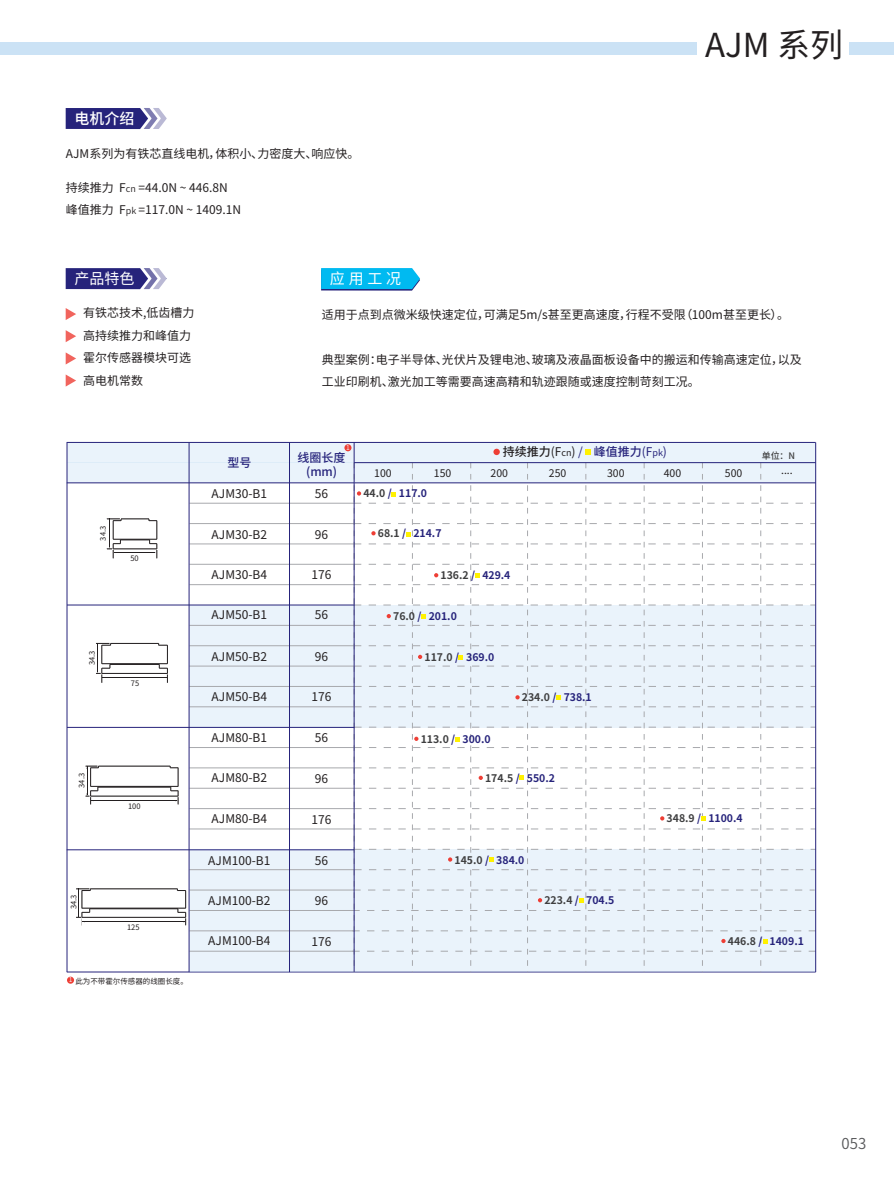
<style>
.page{position:relative;width:894px;height:1187px;background:#fff}
.page>*{position:absolute;margin:0;border:0;box-sizing:border-box;transform-origin:0 0}
.t1{font:33px "Source Han Sans CN";color:#231f20}
.t2{font:15px "Source Han Sans CN";letter-spacing:.125em;color:#fff}
.t3{font:500 15px "Source Han Sans CN";color:#fff}
.t4{font:15px "Source Han Sans CN";color:#57585a}
.t5{font:12px/22.5px "Source Han Sans CN";color:#231f20}
.t6{font:500 12px "Source Han Sans CN";color:#231f20}
.t7{font:500 12px/14.4px "Source Han Sans CN";color:#26237b;text-align:center}
.t8{font:700 10.5px "Source Han Sans CN";color:#26237b}
.t9{font:10.5px "Source Han Sans CN";color:#231f20}
.t10{font:500 9px "Source Han Sans CN";color:#3e3e3f}
.t11{font:7.5px "Source Han Sans CN";color:#231f20}
.t12{font:6.75px "Source Han Sans CN";color:#f2f3f4}
.s1{font-size:9px}
.s2{font-weight:400}
.s3{font-weight:400;font-size:9px}
.s4{font-weight:400;color:#26237b}
.s5{color:#26237b}
.s6{font-weight:400;font-size:9px;color:#26237b}
.s7{color:#3e3e3f}
</style>
<div class="page">
<svg style="left:66px;top:108px;width:101px;height:21px;background:#4b4992"></svg>
<svg style="left:66px;top:268px;width:101px;height:21px;background:#4c4992"></svg>
<svg style="left:321px;top:268px;width:99px;height:22px;background:#0bb5ec"></svg>
<div style="left:67px;top:442px;width:749px;height:20px;background:#eaf3fb"></div>
<hr style="left:67px;top:971px;width:749px;height:1px;background:#26237b">
<div style="left:67px;top:462px;width:749px;height:21px;background:#eaf3fb"></div>
<div style="left:189px;top:605px;width:627px;height:122px;background:#eaf3fb"></div>
<div style="left:189px;top:849px;width:626px;height:123px;background:#eaf3fb"></div>
<hr style="left:189px;top:502px;width:165px;height:1px;background:#a8a9ad">
<hr style="left:189px;top:523px;width:165px;height:1px;background:#a8a9ad">
<hr style="left:189px;top:543px;width:165px;height:1px;background:#a8a9ad">
<hr style="left:189px;top:563px;width:165px;height:1px;background:#a8a9ad">
<hr style="left:189px;top:584px;width:165px;height:1px;background:#a8a9ad">
<hr style="left:189px;top:625px;width:165px;height:1px;background:#a8a9ad">
<hr style="left:189px;top:645px;width:165px;height:1px;background:#a8a9ad">
<hr style="left:189px;top:665px;width:165px;height:1px;background:#a8a9ad">
<hr style="left:189px;top:686px;width:165px;height:1px;background:#a8a9ad">
<hr style="left:189px;top:706px;width:165px;height:1px;background:#a8a9ad">
<hr style="left:189px;top:747px;width:165px;height:1px;background:#a8a9ad">
<hr style="left:189px;top:767px;width:165px;height:1px;background:#a8a9ad">
<hr style="left:189px;top:787px;width:165px;height:1px;background:#a8a9ad">
<hr style="left:189px;top:808px;width:165px;height:1px;background:#a8a9ad">
<hr style="left:189px;top:828px;width:165px;height:1px;background:#a8a9ad">
<hr style="left:189px;top:869px;width:165px;height:1px;background:#a8a9ad">
<hr style="left:189px;top:889px;width:165px;height:1px;background:#a8a9ad">
<hr style="left:189px;top:909px;width:165px;height:1px;background:#a8a9ad">
<hr style="left:189px;top:930px;width:165px;height:1px;background:#a8a9ad">
<hr style="left:189px;top:950px;width:165px;height:1px;background:#a8a9ad">
<hr style="left:67px;top:727px;width:287px;height:1px;background:#26237b">
<hr style="left:67px;top:604px;width:287px;height:1px;background:#26237b">
<hr style="left:67px;top:849px;width:287px;height:1px;background:#26237b">
<hr style="left:67px;top:482px;width:287px;height:1px;background:#26237b">
<hr style="left:67px;top:442px;width:748px;height:1px;background:#26237b">
<hr style="left:67px;top:442px;width:1px;height:530px;background:#26237b">
<hr style="left:189px;top:442px;width:1px;height:530px;background:#26237b">
<hr style="left:289px;top:442px;width:1px;height:530px;background:#26237b">
<hr style="left:354px;top:442px;width:1px;height:529px;background:#26237b">
<hr style="left:815px;top:442px;width:1px;height:530px;background:#26237b">
<svg style="left:107px;top:518px;width:51px;height:40px"></svg>
<hr style="left:90px;top:908px;width:88px;height:1px;background:#231f20">
<hr style="left:82px;top:917px;width:104px;height:1px;background:#231f20">
<hr style="left:82px;top:907px;width:104px;height:1px;background:#231f20">
<hr style="left:90px;top:888px;width:87px;height:1px;background:#231f20">
<svg style="left:177px;top:888px;width:9px;height:37px"></svg>
<svg style="left:76px;top:888px;width:15px;height:34px"></svg>
<hr style="left:91px;top:795px;width:87px;height:1px;background:#231f20">
<hr style="left:98px;top:765px;width:72px;height:1px;background:#231f20">
<hr style="left:91px;top:786px;width:87px;height:1px;background:#231f20">
<svg style="left:170px;top:766px;width:9px;height:38px"></svg>
<svg style="left:86px;top:765px;width:13px;height:39px"></svg>
<hr style="left:102px;top:673px;width:65px;height:1px;background:#231f20">
<hr style="left:110px;top:664px;width:49px;height:1px;background:#231f20">
<hr style="left:102px;top:663px;width:65px;height:1px;background:#231f20">
<hr style="left:111px;top:643px;width:48px;height:1px;background:#231f20">
<svg style="left:158px;top:643px;width:10px;height:39px"></svg>
<svg style="left:96px;top:643px;width:15px;height:39px"></svg>
<div style="left:493px;top:448px;width:7px;height:7px;background:#ee3e35;border-radius:50%"></div>
<svg style="left:66px;top:308px;width:10px;height:12px"></svg>
<svg style="left:66px;top:330px;width:10px;height:12px"></svg>
<svg style="left:66px;top:352px;width:10px;height:12px"></svg>
<svg style="left:66px;top:374px;width:10px;height:12px"></svg>
<div style="left:67px;top:976px;width:7px;height:7px;background:#ee3e35;border-radius:50%"></div>
<svg style="left:585px;top:449px;width:6px;height:5px"></svg>
<svg style="left:352px;top:462px;width:464px;height:510px"></svg>
<div style="left:344px;top:444px;width:7px;height:7px;background:#ee3e35;border-radius:50%"></div>
<div style="left:849px;top:42px;width:45px;height:13px;background:#cbe2f5"></div>
<div style="left:0;top:42px;width:696px;height:13px;background:#cbe2f5"></div>
<p class="t3" style="left:74px;top:110px;width:62px">电机介绍</p>
<p class="t5" style="left:66px;top:142px;width:295px">AJM系列为有铁芯直线电机，体积小、力密度大、响应快。</p>
<p class="t5" style="left:66px;top:176px;width:177px">持续推力 F<span class="s1">cn</span> =44.0N ~ 446.8N峰值推力 F<span class="s1">pk</span> =117.0N ~ 1409.1N</p>
<p class="t2" style="left:74px;top:270px;width:61px">产品特色</p>
<p class="t2" style="left:330px;top:270px;width:73px">应用工况</p>
<h1 class="t1" style="left:705px;top:26px;width:139px">AJM 系列</h1>
<p class="t5" style="left:83px;top:301px;width:113px">有铁芯技术,低齿槽力高持续推力和峰值力霍尔传感器模块可选高电机常数</p>
<p class="t11" style="left:99px;top:540px;width:16px;rotate:-90deg">34.3</p>
<p class="t11" style="left:130px;top:554px;width:10px">50</p>
<p class="t11" style="left:88px;top:665px;width:16px;rotate:-90deg">34.3</p>
<p class="t11" style="left:131px;top:679px;width:10px">75</p>
<p class="t11" style="left:78px;top:787px;width:16px;rotate:-90deg">34.3</p>
<p class="t11" style="left:69px;top:909px;width:16px;rotate:-90deg">34.3</p>
<p class="t11" style="left:128px;top:801px;width:14px">100</p>
<p class="t11" style="left:127px;top:923px;width:14px">125</p>
<p class="t11" style="left:69px;top:976px;width:121px"><sup>1</sup> 此为不带霍尔传感器的线圈长度。</p>
<p class="t7" style="left:227px;top:455px;width:25px">型号</p>
<p class="t5" style="left:212px;top:483px;width:57px">AJM30-B1</p>
<p class="t5" style="left:212px;top:523px;width:57px">AJM30-B2</p>
<p class="t5" style="left:212px;top:564px;width:57px">AJM30-B4</p>
<p class="t5" style="left:212px;top:603px;width:57px">AJM50-B1</p>
<p class="t5" style="left:212px;top:645px;width:57px">AJM50-B2</p>
<p class="t5" style="left:212px;top:686px;width:57px">AJM50-B4</p>
<p class="t5" style="left:212px;top:726px;width:57px">AJM80-B1</p>
<p class="t5" style="left:212px;top:767px;width:57px">AJM80-B2</p>
<p class="t5" style="left:212px;top:807px;width:57px">AJM80-B4</p>
<p class="t5" style="left:208px;top:849px;width:64px">AJM100-B1</p>
<p class="t5" style="left:208px;top:889px;width:64px">AJM100-B2</p>
<p class="t5" style="left:208px;top:929px;width:64px">AJM100-B4</p>
<p class="t5" style="left:322px;top:303px;width:469px">适用于点到点微米级快速定位，可满足5m/s甚至更高速度，行程不受限（100m甚至更长）。</p>
<p class="t5" style="left:322px;top:348px;width:481px">典型案例：电子半导体、光伏片及锂电池、玻璃及液晶面板设备中的搬运和传输高速定位，以及工业印刷机、激光加工等需要高速高精和轨迹跟随或速度控制苛刻工况。</p>
<p class="t12" style="left:346px;top:443px;width:5px">1</p>
<p class="t7" style="left:298px;top:450px;width:49px">线圈长度(mm)</p>
<p class="t6" style="left:503px;top:445px;width:166px">持续推力<span class="s2">(F</span><span class="s3">cn</span><span class="s2">)</span> <span class="s4">/</span> <span class="s5">峰值推力</span><span class="s4">(F</span><span class="s6">pk</span><span class="s4">)</span></p>
<p class="t10" style="left:762px;top:450px;width:35px">单位：N</p>
<p class="t9" style="left:374px;top:467px;width:19px">100</p>
<p class="t9" style="left:434px;top:467px;width:19px">150</p>
<p class="t9" style="left:491px;top:467px;width:19px">200</p>
<p class="t9" style="left:549px;top:467px;width:19px">250</p>
<p class="t9" style="left:607px;top:467px;width:19px">300</p>
<p class="t9" style="left:664px;top:467px;width:19px">400</p>
<p class="t9" style="left:725px;top:467px;width:19px">500</p>
<p class="t9" style="left:781px;top:464px;width:13px">....</p>
<p class="t5" style="left:315px;top:483px;width:15px">56</p>
<p class="t8" style="left:363px;top:487px;width:65px"><span class="s7">44.0</span> / 117.0</p>
<p class="t5" style="left:315px;top:523px;width:15px">96</p>
<p class="t8" style="left:378px;top:527px;width:65px"><span class="s7">68.1</span> / 214.7</p>
<p class="t5" style="left:312px;top:564px;width:21px">176</p>
<p class="t8" style="left:441px;top:569px;width:71px"><span class="s7">136.2</span> / 429.4</p>
<p class="t5" style="left:315px;top:603px;width:15px">56</p>
<p class="t8" style="left:393px;top:610px;width:65px"><span class="s7">76.0</span> / 201.0</p>
<p class="t5" style="left:315px;top:645px;width:15px">96</p>
<p class="t5" style="left:312px;top:686px;width:21px">176</p>
<p class="t8" style="left:424px;top:651px;width:71px"><span class="s7">117.0</span> / 369.0</p>
<p class="t8" style="left:522px;top:691px;width:71px"><span class="s7">234.0</span> / 738.1</p>
<p class="t5" style="left:315px;top:726px;width:15px">56</p>
<p class="t8" style="left:421px;top:733px;width:71px"><span class="s7">113.0</span> / 300.0</p>
<p class="t5" style="left:315px;top:768px;width:15px">96</p>
<p class="t5" style="left:312px;top:808px;width:21px">176</p>
<p class="t8" style="left:485px;top:772px;width:71px"><span class="s7">174.5</span> / 550.2</p>
<p class="t8" style="left:667px;top:812px;width:78px"><span class="s7">348.9</span> / 1100.4</p>
<p class="t5" style="left:315px;top:849px;width:15px">56</p>
<p class="t8" style="left:454px;top:853px;width:71px"><span class="s7">145.0</span> / 384.0</p>
<p class="t5" style="left:315px;top:889px;width:15px">96</p>
<p class="t5" style="left:312px;top:930px;width:21px">176</p>
<p class="t8" style="left:544px;top:894px;width:71px"><span class="s7">223.4</span> / 704.5</p>
<p class="t8" style="left:728px;top:935px;width:78px"><span class="s7">446.8</span> / 1409.1</p>
<p class="t4" style="left:841px;top:1135px;width:26px">053</p>
</div>
